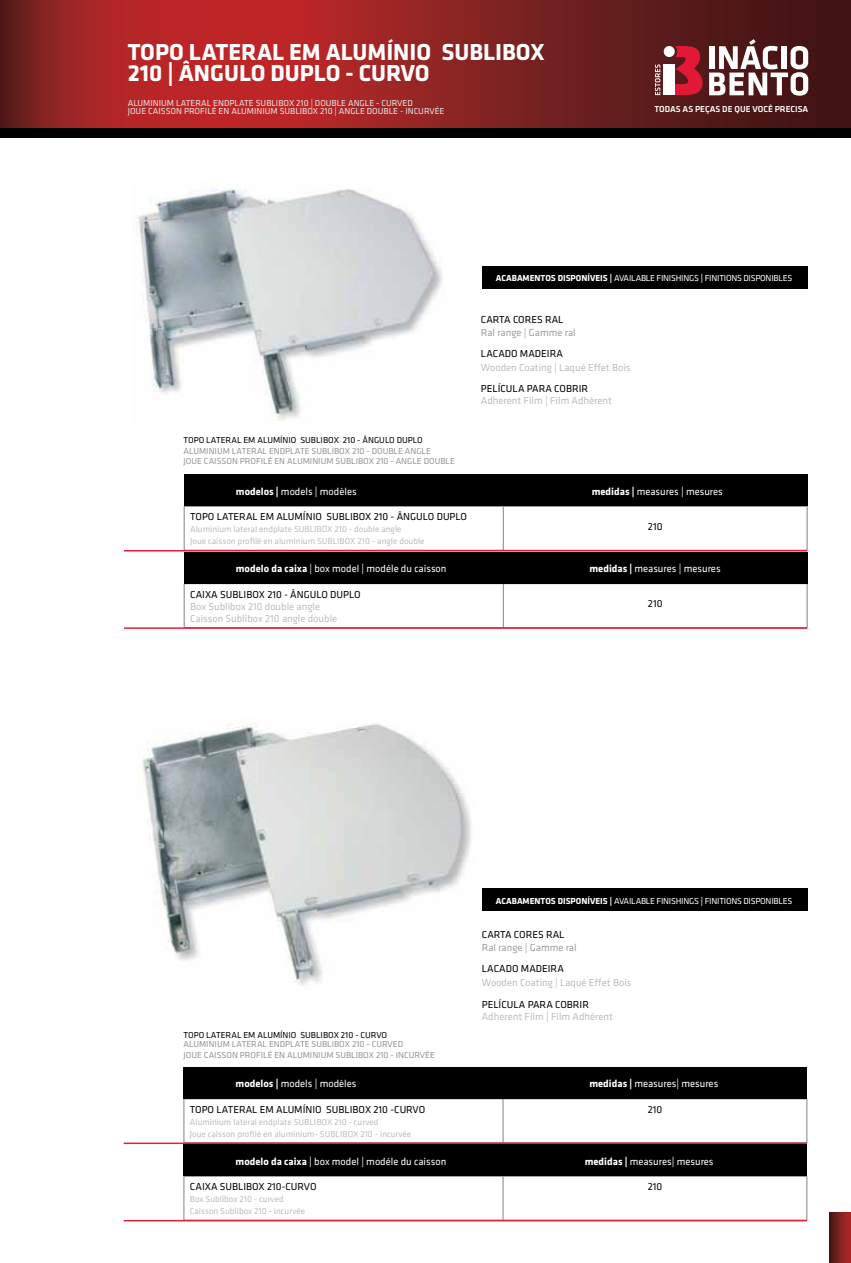
<style>
.page{position:relative;width:851px;height:1263px;background:#fff}
.page>*{position:absolute;margin:0;border:0;box-sizing:border-box;transform-origin:0 0}
.t1{font:700 24px/21px "Klavika";color:#fff}
.t2{font:10.5px "Klavika";color:#000}
.t3{font:10.5px "Klavika";color:#fff}
.t4{font:10.5px/12px "Klavika";color:#bcbec0}
.t5{font:10.5px "Klavika";color:#9d9fa2}
.t6{font:9px/12px "Klavika";color:#bcbec0}
.t7{font:9px "Klavika";color:#939598}
.t8{font:9px "Klavika";letter-spacing:-.025em;color:#fff}
.t9{font:9px "Klavika";color:#e6e7e8}
.t10{font:9px "Klavika";color:#000}
.t11{font:500 9px "Klavika";color:#fff}
.s1{font-weight:700}
.s2{font-weight:500}
</style>
<div class="page">
<svg style="left:829px;top:1212px;width:21px;height:51px"></svg>
<svg style="left:0;top:0;width:850px;height:129px;background:#892021"></svg>
<div style="left:0;top:129px;width:850px;height:9px;background:#000"></div>
<svg style="left:654px;top:39px;width:154px;height:57px"></svg>
<img style="left:138px;top:724px;width:333px;height:261px">
<hr style="left:184px;top:506px;width:319px;height:1px;background:#808285">
<hr style="left:184px;top:506px;width:1px;height:44px;background:#808285">
<hr style="left:503px;top:506px;width:304px;height:1px;background:#808285">
<hr style="left:503px;top:506px;width:1px;height:44px;background:#808285">
<hr style="left:806px;top:506px;width:1px;height:44px;background:#808285">
<hr style="left:184px;top:1099px;width:1px;height:43px;background:#808285">
<hr style="left:502px;top:1099px;width:1px;height:43px;background:#808285">
<hr style="left:806px;top:1099px;width:1px;height:43px;background:#808285">
<hr style="left:184px;top:583px;width:319px;height:1px;background:#808285">
<hr style="left:184px;top:584px;width:1px;height:43px;background:#808285">
<hr style="left:503px;top:583px;width:304px;height:1px;background:#808285">
<hr style="left:503px;top:584px;width:1px;height:43px;background:#808285">
<hr style="left:806px;top:584px;width:1px;height:43px;background:#808285">
<hr style="left:184px;top:1176px;width:319px;height:1px;background:#808285">
<hr style="left:184px;top:1176px;width:1px;height:44px;background:#808285">
<hr style="left:503px;top:1176px;width:304px;height:1px;background:#808285">
<hr style="left:502px;top:1176px;width:1px;height:44px;background:#808285">
<hr style="left:806px;top:1176px;width:1px;height:44px;background:#808285">
<div style="left:184px;top:474px;width:623px;height:32px;background:#000"></div>
<div style="left:184px;top:1067px;width:623px;height:32px;background:#000"></div>
<div style="left:184px;top:552px;width:623px;height:31px;background:#000"></div>
<div style="left:184px;top:1144px;width:623px;height:32px;background:#000"></div>
<hr style="left:124px;top:550px;width:683px;height:1px;background:#e41d38">
<hr style="left:124px;top:1142px;width:683px;height:2px;background:#e41d38">
<hr style="left:124px;top:627px;width:683px;height:2px;background:#e41d38">
<hr style="left:124px;top:1220px;width:683px;height:1px;background:#e41d38">
<div style="left:481px;top:889px;width:326px;height:22px;background:#000"></div>
<div style="left:481px;top:267px;width:326px;height:22px;background:#000"></div>
<img style="left:133px;top:189px;width:310px;height:232px">
<h1 class="t1" style="left:128px;top:42px;width:418px">TOPO LATERAL EM ALUMÍNIO SUBLIBOX<br>210 | ÂNGULO DUPLO - CURVO</h1>
<p class="t9" style="left:128px;top:107px;width:318px">JOUE CAISSON PROFILÉ EN ALUMINIUM SUBLIBOX 210 | ANGLE DOUBLE - INCURVÉE</p>
<p class="t9" style="left:128px;top:98px;width:286px">ALUMINIUM LATERAL ENDPLATE SUBLIBOX 210 | DOUBLE ANGLE - CURVED</p>
<p class="t11" style="left:654px;top:104px;width:155px">TODAS AS PEÇAS DE QUE VOCÊ PRECISA</p>
<p class="t8" style="left:496px;top:273px;width:298px"><span class="s1">ACABAMENTOS DISPONÍVEIS |</span> AVAILABLE FINISHINGS <span class="s2">|</span> FINITIONS DISPONIBLES</p>
<p class="t10" style="left:183px;top:435px;width:241px">TOPO LATERAL EM ALUMÍNIO SUBLIBOX 210 - ÂNGULO DUPLO</p>
<p class="t7" style="left:183px;top:446px;width:249px">ALUMINIUM LATERAL ENDPLATE SUBLIBOX 210 - DOUBLE ANGLE</p>
<p class="t7" style="left:183px;top:456px;width:273px">JOUE CAISSON PROFILÉ EN ALUMINIUM SUBLIBOX 210 - ANGLE DOUBLE</p>
<p class="t2" style="left:481px;top:313px;width:84px">CARTA CORES RAL</p>
<p class="t5" style="left:481px;top:327px;width:96px">Ral range | Gamme ral</p>
<p class="t2" style="left:481px;top:348px;width:84px">LACADO MADEIRA</p>
<p class="t4" style="left:481px;top:361px;width:151px">Wooden Coating | Laqué Effet Bois</p>
<p class="t2" style="left:481px;top:382px;width:109px">PELÍCULA PARA COBRIR</p>
<p class="t4" style="left:481px;top:394px;width:133px">Adherent Film | Film Adhérent</p>
<p class="t3" style="left:236px;top:485px;width:122px"><span class="s1">modelos |</span> models | modèles</p>
<p class="t3" style="left:591px;top:485px;width:133px"><span class="s1">medidas |</span> measures | mesures</p>
<p class="t2" style="left:190px;top:511px;width:278px">TOPO LATERAL EM ALUMÍNIO SUBLIBOX 210 - ÂNGULO DUPLO</p>
<p class="t6" style="left:190px;top:523px;width:236px">Aluminium lateral endplate SUBLIBOX 210 - double angle<br>Joue caisson profilé en alumInium SUBLIBOX 210 - angle double</p>
<p class="t2" style="left:647px;top:520px;width:16px">210</p>
<p class="t3" style="left:236px;top:563px;width:212px"><span class="s1">modelo da caixa</span> | box model | modéle du caisson</p>
<p class="t3" style="left:589px;top:563px;width:133px"><span class="s1">medidas |</span> measures | mesures</p>
<p class="t2" style="left:190px;top:588px;width:172px">CAIXA SUBLIBOX 210 - ÂNGULO DUPLO</p>
<p class="t4" style="left:190px;top:600px;width:149px">Box Sublibox 210 double angle<br>Caisson Sublibox 210 angle double</p>
<p class="t2" style="left:647px;top:598px;width:16px">210</p>
<p class="t8" style="left:496px;top:896px;width:298px"><span class="s1">ACABAMENTOS DISPONÍVEIS |</span> AVAILABLE FINISHINGS <span class="s2">|</span> FINITIONS DISPONIBLES</p>
<p class="t10" style="left:183px;top:1030px;width:205px">TOPO LATERAL EM ALUMÍNIO SUBLIBOX 210 - CURVO</p>
<p class="t7" style="left:183px;top:1039px;width:221px">ALUMINIUM LATERAL ENDPLATE SUBLIBOX 210 - CURVED</p>
<p class="t7" style="left:183px;top:1050px;width:253px">JOUE CAISSON PROFILÉ EN ALUMINIUM SUBLIBOX 210 - INCURVÉE</p>
<p class="t2" style="left:481px;top:928px;width:84px">CARTA CORES RAL</p>
<p class="t5" style="left:481px;top:942px;width:96px">Ral range | Gamme ral</p>
<p class="t2" style="left:481px;top:963px;width:84px">LACADO MADEIRA</p>
<p class="t4" style="left:481px;top:976px;width:151px">Wooden Coating | Laqué Effet Bois</p>
<p class="t2" style="left:481px;top:999px;width:109px">PELÍCULA PARA COBRIR</p>
<p class="t4" style="left:481px;top:1011px;width:133px">Adherent Film | Film Adhérent</p>
<p class="t3" style="left:235px;top:1078px;width:122px"><span class="s1">modelos |</span> models | modèles</p>
<p class="t3" style="left:589px;top:1078px;width:130px"><span class="s1">medidas |</span> measures| mesures</p>
<p class="t2" style="left:190px;top:1103px;width:237px">TOPO LATERAL EM ALUMÍNIO SUBLIBOX 210 -CURVO</p>
<p class="t6" style="left:190px;top:1116px;width:223px">Aluminium lateral endplate SUBLIBOX 210 - curved<br>Joue caisson profilé en aluminium- SUBLIBOX 210 - incurvée</p>
<p class="t2" style="left:647px;top:1103px;width:16px">210</p>
<p class="t3" style="left:235px;top:1155px;width:212px"><span class="s1">modelo da caixa</span> | box model | modéle du caisson</p>
<p class="t3" style="left:584px;top:1155px;width:130px"><span class="s1">medidas |</span> measures| mesures</p>
<p class="t2" style="left:190px;top:1181px;width:128px">CAIXA SUBLIBOX 210-CURVO</p>
<p class="t6" style="left:190px;top:1193px;width:117px">Box Sublibox 210 - curved<br>Caisson Sublibox 210 - incurvée</p>
<p class="t2" style="left:647px;top:1181px;width:16px">210</p>
</div>
